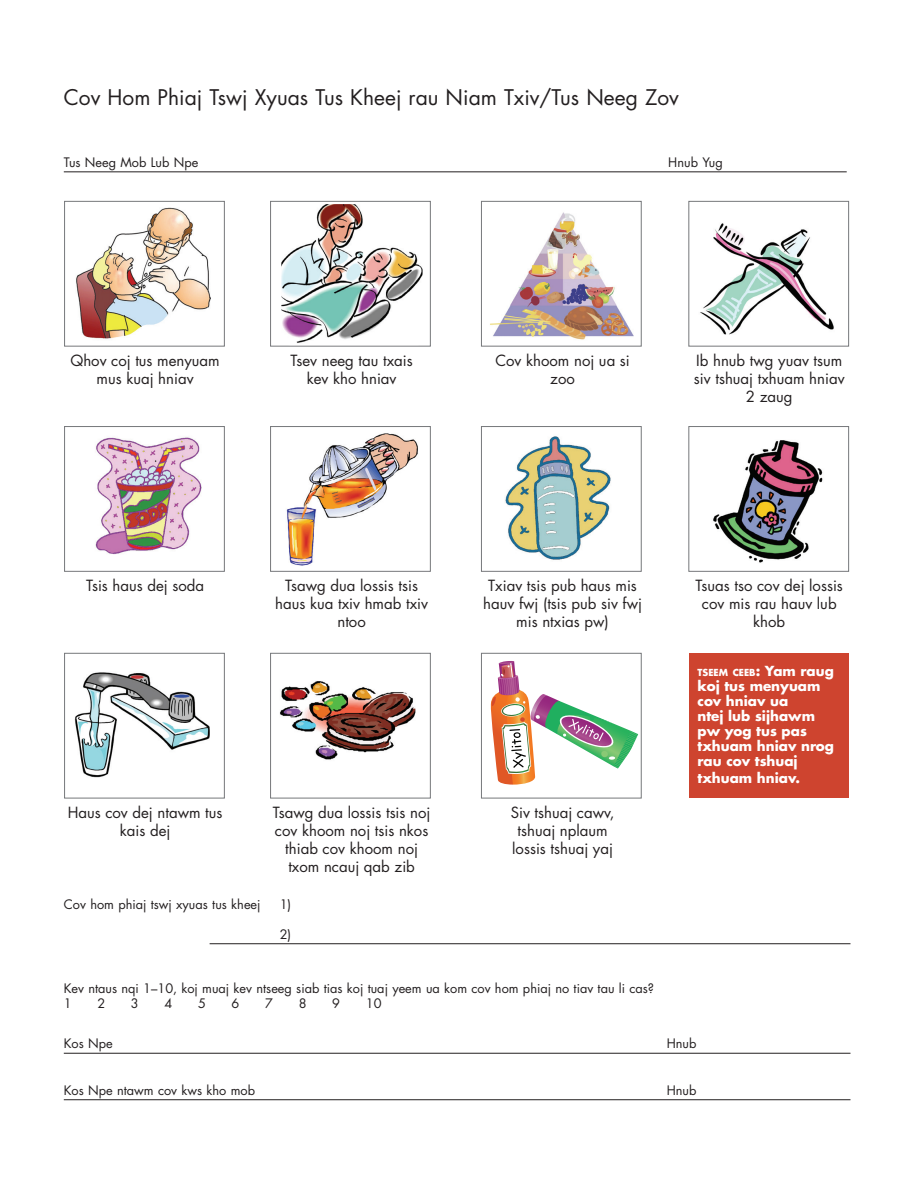
<style>
.page{position:relative;width:918px;height:1188px;background:#fff}
.page>*{position:absolute;margin:0;border:0;box-sizing:border-box;transform-origin:0 0}
.table_head{font:21px "Futura Std";color:#231f20}
.pull_quote_base{font:15px/18px "Futura Std";color:#231f20;text-align:center}
.pull_quote_base-2{font:700 13.5px/15px "Futura Std";color:#fff}
.table_copy{font:12.75px/15px "Futura Std";color:#231f20}
.pull_quote_base-3{font:700 9.45px "Futura Std";color:#fff}
.s1{font-size:13.5px}
</style>
<div class="page">
<hr style="left:210px;top:943px;width:641px;height:1px;background:#231f20">
<hr style="left:64px;top:1053px;width:787px;height:1px;background:#231f20">
<hr style="left:64px;top:1099px;width:787px;height:1px;background:#231f20">
<hr style="left:64px;top:171px;width:783px;height:1px;background:#231f20">
<img style="left:76px;top:207px;width:135px;height:132px">
<div style="left:64px;top:201px;width:161px;height:146px;border:1px solid #76787b"></div>
<div style="left:270px;top:201px;width:161px;height:146px;border:1px solid #76787b"></div>
<img style="left:490px;top:212px;width:144px;height:128px">
<div style="left:481px;top:201px;width:161px;height:146px;border:1px solid #76787b"></div>
<img style="left:700px;top:223px;width:134px;height:112px">
<div style="left:688px;top:201px;width:161px;height:146px;border:1px solid #76787b"></div>
<img style="left:281px;top:204px;width:142px;height:139px">
<img style="left:95px;top:437px;width:107px;height:118px">
<div style="left:64px;top:426px;width:161px;height:146px;border:1px solid #76787b"></div>
<img style="left:286px;top:433px;width:132px;height:133px">
<div style="left:270px;top:426px;width:161px;height:146px;border:1px solid #76787b"></div>
<img style="left:505px;top:436px;width:106px;height:124px">
<div style="left:481px;top:426px;width:161px;height:146px;border:1px solid #76787b"></div>
<img style="left:713px;top:440px;width:110px;height:123px">
<div style="left:688px;top:426px;width:161px;height:146px;border:1px solid #76787b"></div>
<img style="left:74px;top:672px;width:136px;height:106px">
<div style="left:64px;top:653px;width:161px;height:145px;border:1px solid #76787b"></div>
<img style="left:280px;top:681px;width:136px;height:79px">
<div style="left:270px;top:653px;width:161px;height:145px;border:1px solid #76787b"></div>
<div style="left:689px;top:653px;width:160px;height:145px;background:#ce442f"></div>
<div style="left:481px;top:653px;width:161px;height:145px;border:1px solid #76787b"></div>
<svg style="left:490px;top:653px;width:151px;height:132px"></svg>
<p class="table_head" style="left:64px;top:84px;width:616px">Cov Hom Phiaj Tswj Xyuas Tus Kheej rau Niam Txiv/Tus Neeg Zov</p>
<p class="table_copy" style="left:64px;top:155px;width:136px">Tus Neeg Mob Lub Npe</p>
<p class="table_copy" style="left:668px;top:155px;width:56px">Hnub Yug</p>
<p class="pull_quote_base" style="left:70px;top:352px;width:151px">Qhov coj tus menyuam mus kuaj hniav</p>
<p class="pull_quote_base" style="left:291px;top:352px;width:124px">Tsev neeg tau txais kev kho hniav</p>
<p class="pull_quote_base" style="left:495px;top:352px;width:136px">Cov khoom noj ua si zoo</p>
<p class="pull_quote_base" style="left:694px;top:352px;width:152px">Ib hnub twg yuav tsum siv tshuaj txhuam hniav<br>2 zaug</p>
<p class="pull_quote_base" style="left:86px;top:577px;width:120px">Tsis haus dej soda</p>
<p class="pull_quote_base" style="left:275px;top:577px;width:154px">Tsawg dua lossis tsis haus kua txiv hmab txiv ntoo</p>
<p class="pull_quote_base" style="left:483px;top:577px;width:160px">Txiav tsis pub haus mis hauv fwj (tsis pub siv fwj mis ntxias pw)</p>
<p class="pull_quote_base" style="left:696px;top:577px;width:149px">Tsuas tso cov dej lossis cov mis rau hauv lub khob</p>
<p class="pull_quote_base" style="left:68px;top:804px;width:156px">Haus cov dej ntawm tus kais dej</p>
<p class="pull_quote_base" style="left:273px;top:804px;width:159px">Tsawg dua lossis tsis noj cov khoom noj tsis nkos thiab cov khoom noj txom ncauj qab zib</p>
<p class="pull_quote_base" style="left:511px;top:804px;width:105px">Siv tshuaj cawv, tshuaj nplaum lossis tshuaj yaj</p>
<p class="table_copy" style="left:64px;top:897px;width:198px">Cov hom phiaj tswj xyuas tus kheej</p>
<p class="table_copy" style="left:280px;top:897px;width:13px">1)</p>
<p class="table_copy" style="left:280px;top:927px;width:13px">2)</p>
<p class="pull_quote_base-3" style="left:697px;top:666px;width:138px">TSEEM CEEB<span class="s1">:</span> <span class="s1">Yam raug</span></p>
<p class="pull_quote_base-2" style="left:697px;top:678px;width:138px">koj tus menyuam cov hniav ua<br>ntej lub sijhawm pw yog tus pas txhuam hniav nrog rau cov tshuaj</p>
<p class="pull_quote_base-2" style="left:697px;top:770px;width:104px">txhuam hniav.</p>
<p class="table_copy" style="left:64px;top:981px;width:592px">Kev ntaus nqi 1–10, koj muaj kev ntseeg siab tias koj tuaj yeem ua kom cov hom phiaj no tiav tau li cas?<br>1</p>
<p class="table_copy" style="left:97px;top:996px;width:9px">2</p>
<p class="table_copy" style="left:131px;top:996px;width:9px">3</p>
<p class="table_copy" style="left:165px;top:996px;width:9px">4</p>
<p class="table_copy" style="left:198px;top:996px;width:9px">5</p>
<p class="table_copy" style="left:232px;top:996px;width:9px">6</p>
<p class="table_copy" style="left:265px;top:996px;width:9px">7</p>
<p class="table_copy" style="left:299px;top:996px;width:9px">8</p>
<p class="table_copy" style="left:332px;top:996px;width:9px">9</p>
<p class="table_copy" style="left:366px;top:996px;width:17px">10</p>
<p class="table_copy" style="left:64px;top:1036px;width:50px">Kos Npe</p>
<p class="table_copy" style="left:667px;top:1036px;width:31px">Hnub</p>
<p class="table_copy" style="left:64px;top:1083px;width:193px">Kos Npe ntawm cov kws kho mob</p>
<p class="table_copy" style="left:667px;top:1083px;width:31px">Hnub</p>
</div>
